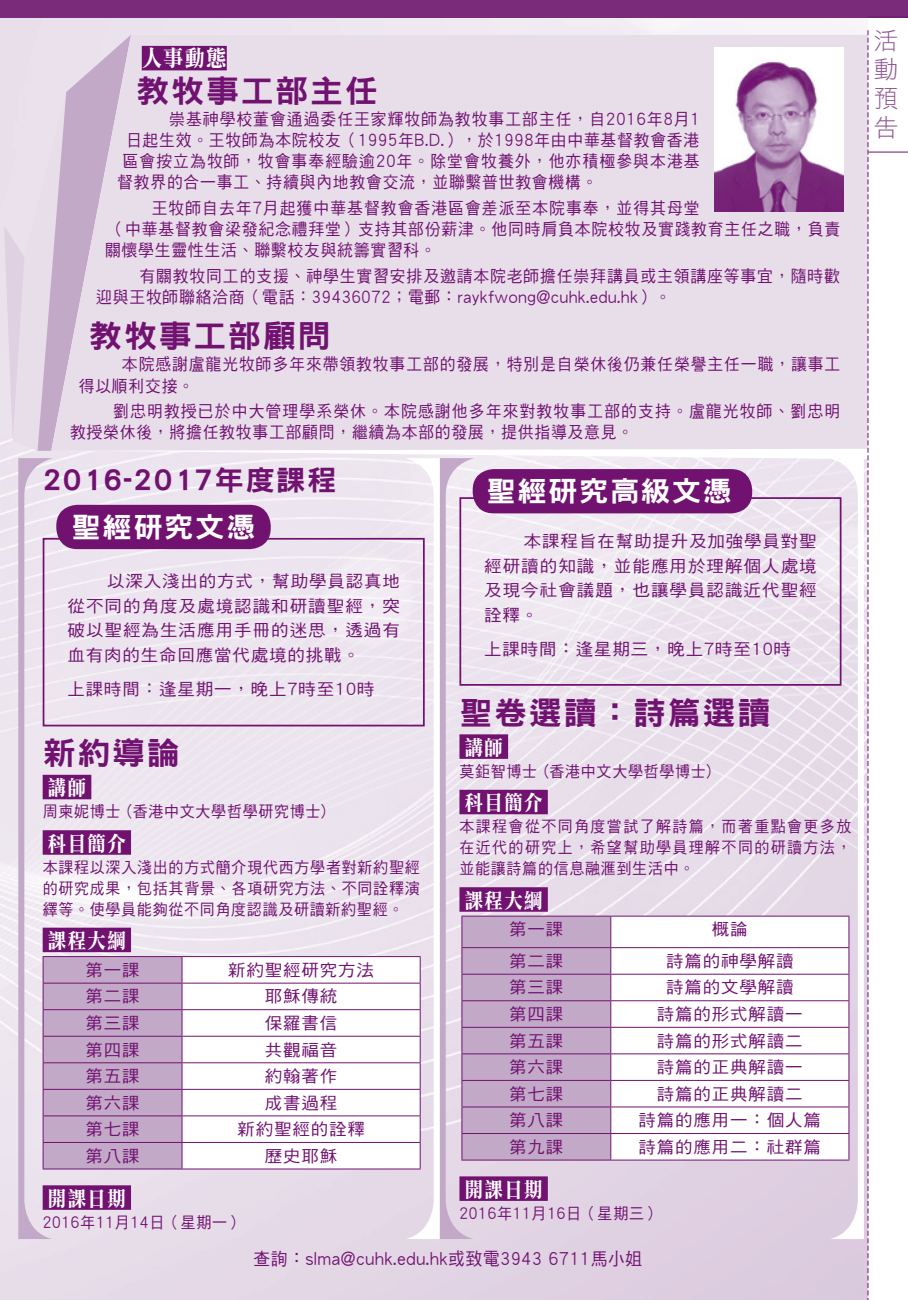
<style>
.page{position:relative;width:908px;height:1300px;background:#fff}
.page>*{position:absolute;margin:0;border:0;box-sizing:border-box;transform-origin:0 0}
.t1{font:31.5px "DF Hei HK W9";letter-spacing:.05em;color:#711271;scale:1.05 1}
.t2{font:28px "DF Hei HK W9";letter-spacing:.05em;color:#fff;scale:1.05 1}
.t3{font:28px "DF Hei HK W9";letter-spacing:.05em;color:#711271;scale:1.05 1}
.t4{font:24.5px/29.1px "DF Hei HK W3";color:#8e5691;text-align:justify}
.t5{font:22.75px "DF Li Song HK W7";color:#fff;scale:.9 1}
.t6{font:21px "DF Li Song HK W7";letter-spacing:.05em;color:#fff;scale:.9 1}
.t7{font:17.5px "DF Hei HK W5";letter-spacing:.05em;color:#711271;scale:.95 1}
.t8{font:16.62px/21px "DF Hei HK W5";letter-spacing:.05em;color:#711271;scale:.95 1}
.t9{font:16.62px/24.5px "DF Hei HK W5";letter-spacing:.05em;color:#711271;text-align:justify;scale:1.05 1}
.t10{font:16.62px/21px "DF Hei HK W5";letter-spacing:.07em;color:#711271;scale:.95 1}
.t11{font:15.75px/21px "DF Hei HK W5";letter-spacing:.05em;color:#711271;text-align:justify;scale:.95 1}
</style>
<div class="page">
<img style="left:0;top:17px;width:867px;height:1283px">
<div style="left:0;top:48px;width:8px;height:324px;background:#eae1ec"></div>
<div style="left:0;top:470px;width:8px;height:315px;background:#ece4ee"></div>
<svg style="left:4px;top:35px;width:47px;height:416px"></svg>
<div style="left:51px;top:35px;width:778px;height:416px;background:#e8deea"></div>
<div style="left:142px;top:46px;width:85px;height:24px;background:#711271"></div>
<img style="left:714px;top:48px;width:115px;height:163px">
<div style="left:0;top:0;width:908px;height:17px;background:#7a2c7a"></div>
<hr style="left:867px;top:17px;width:41px;height:1px;background:#711271">
<hr style="left:868px;top:152px;width:40px;height:1px;background:#711271">
<svg style="left:183px;top:957px;width:222px;height:211px"></svg>
<hr style="left:182px;top:956px;width:239px;height:1px;background:#711271">
<hr style="left:182px;top:982px;width:239px;height:1px;background:#711271">
<hr style="left:182px;top:1009px;width:239px;height:1px;background:#711271">
<hr style="left:182px;top:1036px;width:239px;height:1px;background:#711271">
<hr style="left:182px;top:1062px;width:239px;height:1px;background:#711271">
<hr style="left:182px;top:1089px;width:239px;height:1px;background:#711271">
<hr style="left:182px;top:1115px;width:239px;height:1px;background:#711271">
<hr style="left:182px;top:1142px;width:239px;height:1px;background:#711271">
<hr style="left:182px;top:1168px;width:239px;height:1px;background:#711271">
<svg style="left:611px;top:916px;width:218px;height:243px"></svg>
<hr style="left:611px;top:915px;width:238px;height:1px;background:#711271">
<hr style="left:611px;top:947px;width:238px;height:1px;background:#711271">
<hr style="left:611px;top:974px;width:238px;height:1px;background:#711271">
<hr style="left:611px;top:1000px;width:238px;height:1px;background:#711271">
<hr style="left:611px;top:1027px;width:238px;height:1px;background:#711271">
<hr style="left:611px;top:1053px;width:238px;height:1px;background:#711271">
<hr style="left:611px;top:1080px;width:238px;height:1px;background:#711271">
<hr style="left:611px;top:1106px;width:238px;height:1px;background:#711271">
<hr style="left:611px;top:1133px;width:238px;height:1px;background:#711271">
<svg style="left:829px;top:30px;width:39px;height:1270px"></svg>
<hr style="left:611px;top:1159px;width:238px;height:1px;background:#711271">
<div style="left:56px;top:505px;width:215px;height:44px;background:#711271;border-radius:21px"></div>
<div style="left:459px;top:497px;width:382px;height:189px;border:2px solid #711271"></div>
<div style="left:473px;top:469px;width:279px;height:44px;background:#711271;border-radius:21px"></div>
<svg style="left:18px;top:458px;width:165px;height:781px"></svg>
<svg style="left:405px;top:458px;width:206px;height:781px"></svg>
<h3 class="t5" style="left:142px;top:46px;width:96px">人事動態</h3>
<h1 class="t1" style="left:137px;top:73px;width:231px">教牧事工部主任</h1>
<p class="t8" style="left:169px;top:108px;width:560px">崇基神學校董會通過委任王家輝牧師為教牧事工部主任，自2016年8月1</p>
<p class="t8" style="left:126px;top:129px;width:605px">日起生效。王牧師為本院校友（1995年B.D.），於1998年由中華基督教會香港</p>
<p class="t10" style="left:123px;top:150px;width:609px">區會按立為牧師，牧會事奉經驗逾20年。除堂會牧養外，他亦積極參與本港基</p>
<p class="t8" style="left:117px;top:171px;width:507px">督教界的合一事工、持續與內地教會交流，並聯繫普世教會機構。</p>
<p class="t8" style="left:105px;top:197px;width:775px;text-indent:47px">王牧師自去年7月起獲中華基督教會香港區會差派至本院事奉，並得其母堂<br>（中華基督教會梁發紀念禮拜堂）支持其部份薪津。他同時肩負本院校牧及實踐教育主任之職，負責關懷學生靈性生活、聯繫校友與統籌實習科。</p>
<p class="t8" style="left:96px;top:265px;width:784px;text-indent:43px">有關教牧同工的支援、神學生實習安排及邀請本院老師擔任崇拜講員或主領講座等事宜，隨時歡迎與王牧師聯絡洽商（電話：39436072；電郵：raykfwong@cuhk.edu.hk）。</p>
<h1 class="t1" style="left:89px;top:319px;width:231px">教牧事工部顧問</h1>
<p class="t8" style="left:79px;top:354px;width:803px;text-indent:43px">本院感謝盧龍光牧師多年來帶領教牧事工部的發展，特別是自榮休後仍兼任榮譽主任一職，讓事工得以順利交接。</p>
<p class="t10" style="left:70px;top:401px;width:812px;text-indent:43px">劉忠明教授已於中大管理學系榮休。本院感謝他多年來對教牧事工部的支持。盧龍光牧師、劉忠明教授榮休後，將擔任教牧事工部顧問，繼續為本部的發展，提供指導及意見。</p>
<h2 class="t3" style="left:43px;top:465px;width:281px">2016-2017年度課程</h2>
<h2 class="t2" style="left:72px;top:512px;width:176px">聖經研究文憑</h2>
<p class="t9" style="left:67px;top:569px;width:318px;text-indent:40px">以深入淺出的方式，幫助學員認真地從不同的角度及處境認識和研讀聖經，突破以聖經為生活應用手冊的迷思，透過有血有肉的生命回應當代處境的挑戰。</p>
<p class="t9" style="left:67px;top:677px;width:294px">上課時間：逢星期一，晚上7時至10時</p>
<h1 class="t1" style="left:43px;top:736px;width:132px">新約導論</h1>
<p class="t6" style="left:48px;top:776px;width:45px">講師</p>
<p class="t11" style="left:43px;top:801px;width:300px">周柬妮博士 (香港中文大學哲學研究博士)</p>
<p class="t6" style="left:48px;top:832px;width:89px">科目簡介</p>
<p class="t11" style="left:43px;top:856px;width:398px">本課程以深入淺出的方式簡介現代西方學者對新約聖經的研究成果，包括其背景、各項研究方法、不同詮釋演繹等。使學員能夠從不同角度認識及研讀新約聖經。</p>
<p class="t6" style="left:48px;top:929px;width:89px">課程大綱</p>
<p class="t9" style="left:85px;top:957px;width:53px">第一課</p>
<p class="t9" style="left:228px;top:957px;width:140px">新約聖經研究方法</p>
<p class="t9" style="left:85px;top:984px;width:53px">第二課</p>
<p class="t9" style="left:265px;top:984px;width:70px">耶穌傳統</p>
<p class="t9" style="left:85px;top:1010px;width:53px">第三課</p>
<p class="t9" style="left:265px;top:1010px;width:70px">保羅書信</p>
<p class="t9" style="left:85px;top:1037px;width:53px">第四課</p>
<p class="t9" style="left:265px;top:1037px;width:70px">共觀福音</p>
<p class="t9" style="left:85px;top:1063px;width:53px">第五課</p>
<p class="t9" style="left:265px;top:1063px;width:70px">約翰著作</p>
<p class="t9" style="left:85px;top:1090px;width:53px">第六課</p>
<p class="t9" style="left:265px;top:1090px;width:70px">成書過程</p>
<p class="t9" style="left:85px;top:1116px;width:53px">第七課</p>
<p class="t9" style="left:237px;top:1116px;width:123px">新約聖經的詮釋</p>
<p class="t9" style="left:85px;top:1143px;width:53px">第八課</p>
<p class="t9" style="left:265px;top:1143px;width:70px">歷史耶穌</p>
<p class="t6" style="left:48px;top:1187px;width:89px">開課日期</p>
<p class="t11" style="left:43px;top:1211px;width:212px">2016年11月14日（星期一）</p>
<h2 class="t2" style="left:486px;top:476px;width:235px">聖經研究高級文憑</h2>
<p class="t9" style="left:484px;top:529px;width:318px;text-indent:40px">本課程旨在幫助提升及加強學員對聖經研讀的知識，並能應用於理解個人處境及現今社會議題，也讓學員認識近代聖經詮釋。</p>
<p class="t9" style="left:484px;top:637px;width:294px">上課時間：逢星期三，晚上7時至10時</p>
<h1 class="t1" style="left:459px;top:695px;width:298px">聖卷選讀：詩篇選讀</h1>
<p class="t6" style="left:464px;top:736px;width:45px">講師</p>
<p class="t11" style="left:459px;top:760px;width:267px">莫鉅智博士 (香港中文大學哲學博士)</p>
<p class="t6" style="left:464px;top:791px;width:89px">科目簡介</p>
<p class="t11" style="left:459px;top:815px;width:414px">本課程會從不同角度嘗試了解詩篇，而著重點會更多放在近代的研究上，希望幫助學員理解不同的研讀方法，並能讓詩篇的信息融滙到生活中。</p>
<p class="t6" style="left:464px;top:889px;width:89px">課程大綱</p>
<p class="t9" style="left:509px;top:917px;width:53px">第一課</p>
<p class="t9" style="left:712px;top:917px;width:36px">概論</p>
<p class="t9" style="left:509px;top:948px;width:53px">第二課</p>
<p class="t9" style="left:666px;top:948px;width:123px">詩篇的神學解讀</p>
<p class="t9" style="left:509px;top:975px;width:53px">第三課</p>
<p class="t9" style="left:666px;top:975px;width:123px">詩篇的文學解讀</p>
<p class="t9" style="left:509px;top:1001px;width:53px">第四課</p>
<p class="t9" style="left:657px;top:1001px;width:140px">詩篇的形式解讀一</p>
<p class="t9" style="left:509px;top:1028px;width:53px">第五課</p>
<p class="t9" style="left:657px;top:1028px;width:140px">詩篇的形式解讀二</p>
<p class="t9" style="left:509px;top:1054px;width:53px">第六課</p>
<p class="t9" style="left:657px;top:1054px;width:140px">詩篇的正典解讀一</p>
<p class="t9" style="left:509px;top:1081px;width:53px">第七課</p>
<p class="t9" style="left:657px;top:1081px;width:140px">詩篇的正典解讀二</p>
<p class="t9" style="left:509px;top:1108px;width:53px">第八課</p>
<p class="t9" style="left:639px;top:1108px;width:175px">詩篇的應用一：個人篇</p>
<p class="t9" style="left:509px;top:1134px;width:53px">第九課</p>
<p class="t9" style="left:639px;top:1134px;width:175px">詩篇的應用二：社群篇</p>
<p class="t6" style="left:464px;top:1178px;width:89px">開課日期</p>
<p class="t11" style="left:459px;top:1202px;width:212px">2016年11月16日（星期三）</p>
<p class="t7" style="left:253px;top:1249px;width:411px">查詢：slma@cuhk.edu.hk或致電3943 6711馬小姐</p>
<h3 class="t4" style="left:874px;top:25px;width:25px">活動預告</h3>
</div>
